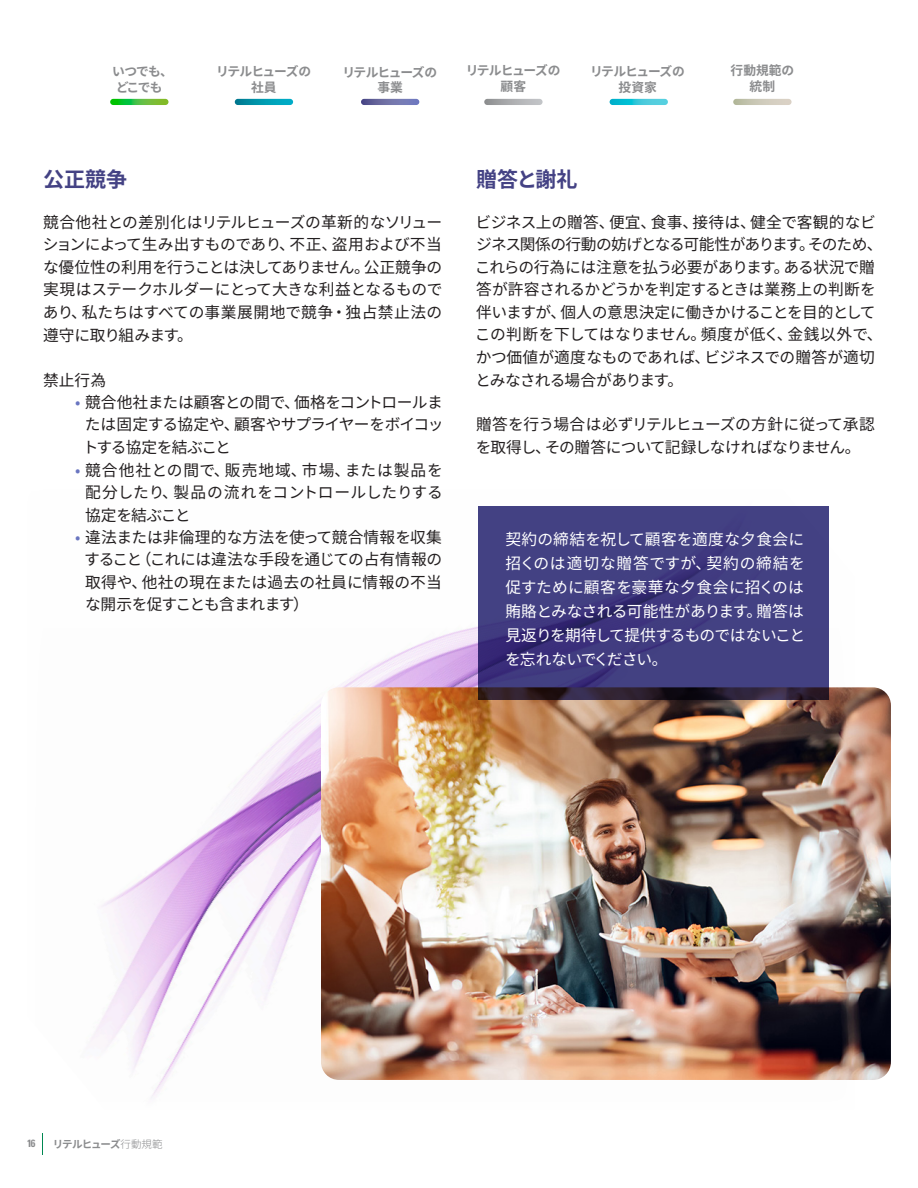
<style>
.page{position:relative;width:918px;height:1188px;background:#fff}
.page>*{position:absolute;margin:0;border:0;box-sizing:border-box;transform-origin:0 0}
.t1{font:700 21px "Noto Sans CJ Kjp";color:#444284}
.t2{font:15.75px/22.5px "Noto Sans CJ Kjp";letter-spacing:-.02em;color:#231f20;text-align:justify}
.t3{font:15.75px/24px "Noto Sans CJ Kjp";letter-spacing:-.045em;color:#fff;text-align:justify}
.t4{font:15.75px/22.8px "Noto Sans CJ Kjp";letter-spacing:-.04em;color:#231f20}
.TOC_1{font:700 12.75px/15.3px "Noto Sans CJ Kjp";letter-spacing:-.07em;color:#8b8c8e;text-align:center}
.t5{font:700 10.5px "Noto Sans CJ Kjp";letter-spacing:-.09em;color:#8b8c8e}
.t6{font:700 condensed 10.5px "Univers LT Std";color:#8b8c8e}
.s1{color:#6975c0}
.s2{font-weight:300}
</style>
<div class="page">
<img style="left:90px;top:626px;width:388px;height:472px">
<img style="left:321px;top:687px;width:570px;height:393px">
<svg style="left:478px;top:506px;width:351px;height:193px;background:#3f3b7b"></svg>
<svg style="left:235px;top:99px;width:58px;height:6px"></svg>
<svg style="left:484px;top:99px;width:59px;height:6px"></svg>
<svg style="left:361px;top:99px;width:58px;height:6px"></svg>
<svg style="left:610px;top:99px;width:58px;height:6px"></svg>
<svg style="left:733px;top:99px;width:59px;height:6px"></svg>
<svg style="left:110px;top:99px;width:58px;height:6px"></svg>
<svg style="left:42px;top:1133px;width:1px;height:21px"></svg>
<p class="TOC_1" style="left:112px;top:64px;width:62px">いつでも、どこでも</p>
<p class="TOC_1" style="left:216px;top:64px;width:96px">リテルヒューズの社員</p>
<p class="TOC_1" style="left:466px;top:63px;width:96px">リテルヒューズの顧客</p>
<p class="TOC_1" style="left:342px;top:65px;width:96px">リテルヒューズの事業</p>
<p class="TOC_1" style="left:590px;top:64px;width:96px">リテルヒューズの投資家</p>
<p class="TOC_1" style="left:731px;top:63px;width:65px">行動規範の統制</p>
<p class="t1" style="left:43px;top:168px;width:85px">公正競争</p>
<p class="t2" style="left:43px;top:211px;width:401px">競合他社との差別化はリテルヒューズの革新的なソリューションによって生み出すものであり、不正、盗用および不当な優位性の利用を行うことは決してありません。公正競争の実現はステークホルダーにとって大きな利益となるものであり、私たちはすべての事業展開地で競争・独占禁止法の遵守に取り組みます。</p>
<p class="t2" style="left:43px;top:369px;width:64px">禁止行為</p>
<p class="t2" style="left:83px;top:391px;width:362px;text-indent:-8px"><span class="s1">•</span> 競合他社または顧客との間で、価格をコントロールまたは固定する協定や、顧客やサプライヤーをボイコットする協定を結ぶこと</p>
<p class="t2" style="left:85px;top:459px;width:359px;text-indent:-10px"><span class="s1">•</span> 競合他社との間で、販売地域、市場、または製品を配分したり、製品の流れをコントロールしたりする協定を結ぶこと</p>
<p class="t2" style="left:84px;top:527px;width:359px;text-indent:-9px"><span class="s1">•</span> 違法または非倫理的な方法を使って競合情報を収集すること（これには違法な手段を通じての占有情報の取得や、他社の現在または過去の社員に情報の不当な開示を促すことも含まれます）</p>
<p class="t1" style="left:476px;top:168px;width:103px">贈答と謝礼</p>
<p class="t2" style="left:475px;top:211px;width:409px;text-align:left">ビジネス上の贈答、便宜、食事、接待は、健全で客観的なビジネス関係の行動の妨げとなる可能性があります。そのため、これらの行為には注意を払う必要があります。ある状況で贈答が許容されるかどうかを判定するときは業務上の判断を伴いますが、個人の意思決定に働きかけることを目的としてこの判断を下してはなりません。頻度が低く、金銭以外で、かつ価値が適度なものであれば、ビジネスでの贈答が適切とみなされる場合があります。</p>
<p class="t4" style="left:476px;top:413px;width:400px">贈答を行う場合は必ずリテルヒューズの方針に従って承認を取得し、その贈答について記録しなければなりません。</p>
<p class="t3" style="left:505px;top:528px;width:302px">契約の締結を祝して顧客を適度な夕食会に招くのは適切な贈答ですが、契約の締結を促すために顧客を豪華な夕食会に招くのは賄賂とみなされる可能性があります。贈答は見返りを期待して提供するものではないことを忘れないでください。</p>
<p class="t6" style="left:27px;top:1137px;width:10px">16</p>
<p class="t5" style="left:53px;top:1138px;width:111px">リテルヒューズ<span class="s2">行動規範</span></p>
</div>
